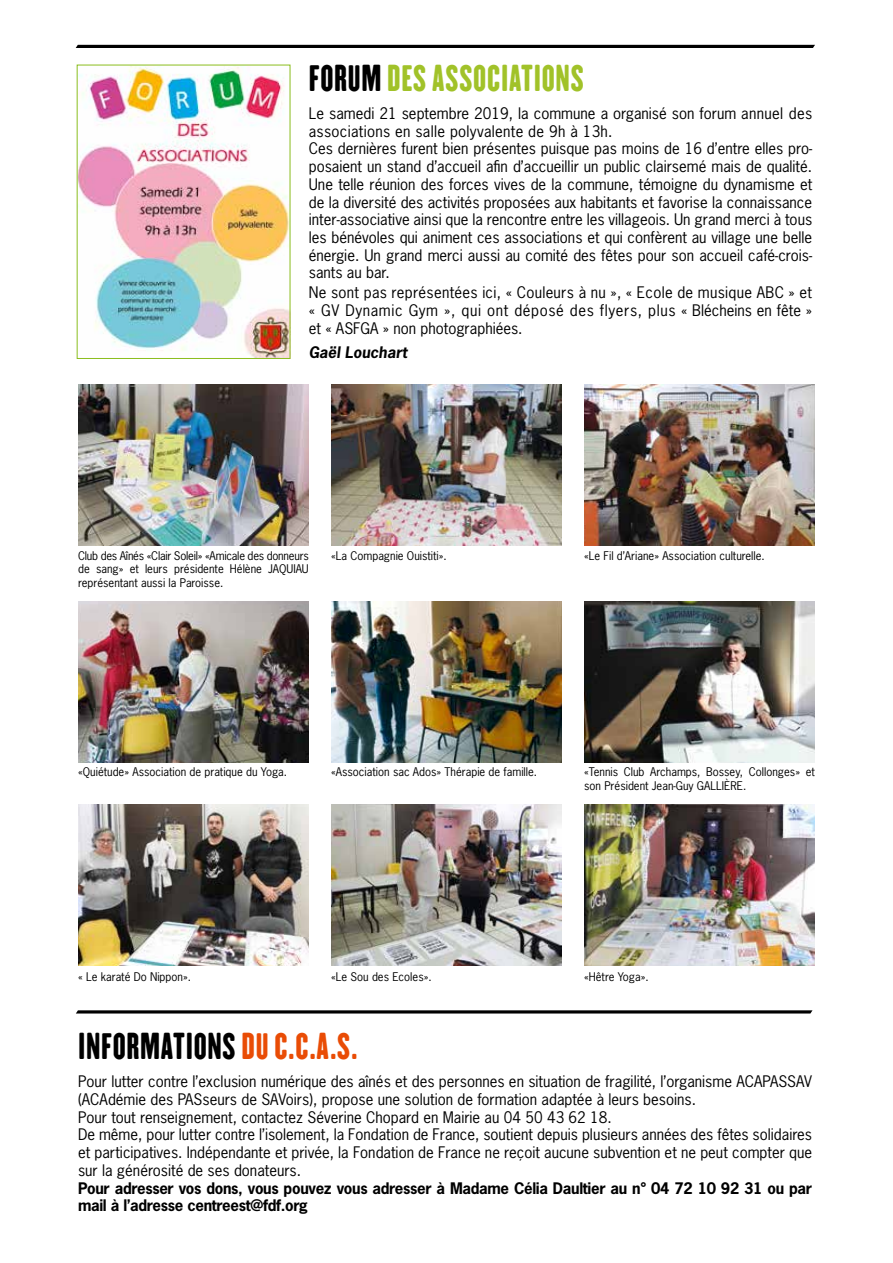
<style>
.page{position:relative;width:893px;height:1263px;background:#fff}
.page>*{position:absolute;margin:0;border:0;box-sizing:border-box;transform-origin:0 0}
.t1{font:33px "H.H.Samuel";letter-spacing:.02em;color:#000}
.t2{font:33px "H.H.Samuel";letter-spacing:.02em;color:#a1c229}
.t3{font:15px/17.7px "Porsche News Gothic";color:#000}
.t4{font:700 15px/17.7px "Porsche News Gothic";letter-spacing:-.02em;color:#000}
.t5{font:italic 700 15px "Porsche News Gothic";color:#000}
.t6{font:11.25px/13.5px "Porsche News Gothic";color:#000;text-align:justify}
.s1{color:#000}
.s2{color:#e94c05}
</style>
<div class="page">
<hr style="left:76px;top:45px;width:739px;height:3px;background:#000">
<svg style="left:76px;top:1010px;width:736px;height:3px;background:#1d1d1d"></svg>
<img style="left:79px;top:67px;width:209px;height:290px">
<img style="left:79px;top:384px;width:230px;height:161px">
<img style="left:78px;top:601px;width:231px;height:161px">
<img style="left:78px;top:804px;width:231px;height:161px">
<img style="left:331px;top:384px;width:231px;height:161px">
<img style="left:331px;top:601px;width:231px;height:161px">
<img style="left:331px;top:804px;width:231px;height:161px">
<img style="left:584px;top:384px;width:231px;height:161px">
<img style="left:584px;top:601px;width:231px;height:161px">
<img style="left:584px;top:804px;width:231px;height:161px">
<h1 class="t2" style="left:309px;top:57px;width:277px"><span class="s1">FORUM</span> DES ASSOCIATIONS</h1>
<p class="t3" style="left:309px;top:104px;width:505px">Le samedi 21 septembre 2019, la commune a organisé son forum annuel des associations en salle polyvalente de 9h à 13h.<br>Ces dernières furent bien présentes puisque pas moins de 16 d’entre elles pro&shy;posaient un stand d’accueil afin d’accueillir un public clairsemé mais de qualité.<br>Une telle réunion des forces vives de la commune, témoigne du dynamisme et de la diversité des activités proposées aux habitants et favorise la connaissance inter-associative ainsi que la rencontre entre les villageois. Un grand merci à tous les bénévoles qui animent ces associations et qui confèrent au village une belle énergie. Un grand merci aussi au comité des fêtes pour son accueil café-crois&shy;sants au bar.</p>
<p class="t3" style="left:309px;top:284px;width:505px;text-align:justify">Ne sont pas représentées ici, « Couleurs à nu », « Ecole de musique ABC » et « GV Dynamic Gym », qui ont déposé des flyers, plus « Blécheins en fête » et « ASFGA » non photographiées.</p>
<p class="t5" style="left:309px;top:342px;width:100px">Gaël Louchart</p>
<p class="t6" style="left:78px;top:549px;width:232px">Club des Aînés «Clair Soleil» «Amicale des donneurs de sang» et leurs présidente Hélène JAQUIAU représentant aussi la Paroisse.</p>
<p class="t6" style="left:331px;top:549px;width:117px">«La Compagnie Ouistiti».</p>
<p class="t6" style="left:584px;top:549px;width:182px">«Le Fil d’Ariane» Association culturelle.</p>
<p class="t6" style="left:78px;top:765px;width:211px">«Quiétude» Association de pratique du Yoga.</p>
<p class="t6" style="left:331px;top:765px;width:208px">«Association sac Ados» Thérapie de famille.</p>
<p class="t6" style="left:584px;top:765px;width:232px">«Tennis Club Archamps, Bossey, Collonges» et son Président Jean-Guy GALLIÈRE.</p>
<p class="t6" style="left:78px;top:970px;width:114px">« Le karaté Do Nippon».</p>
<p class="t6" style="left:331px;top:970px;width:102px">«Le Sou des Ecoles».</p>
<p class="t6" style="left:584px;top:970px;width:66px">«Hêtre Yoga».</p>
<h1 class="t1" style="left:78px;top:1025px;width:281px">INFORMATIONS <span class="s2">DU C.C.A.S.</span></h1>
<p class="t3" style="left:78px;top:1073px;width:736px">Pour lutter contre l’exclusion numérique des aînés et des personnes en situation de fragilité, l’organisme ACAPASSAV (ACAdémie des PASseurs de SAVoirs), propose une solution de formation adaptée à leurs besoins.<br>Pour tout renseignement, contactez Séverine Chopard en Mairie au 04 50 43 62 18.<br>De même, pour lutter contre l’isolement, la Fondation de France, soutient depuis plusieurs années des fêtes solidaires et participatives. Indépendante et privée, la Fondation de France ne reçoit aucune subvention et ne peut compter que sur la générosité de ses donateurs.</p>
<p class="t4" style="left:78px;top:1179px;width:736px">Pour adresser vos dons, vous pouvez vous adresser à Madame Célia Daultier au n° 04 72 10 92 31 ou par mail à l’adresse centreest@fdf.org</p>
</div>
